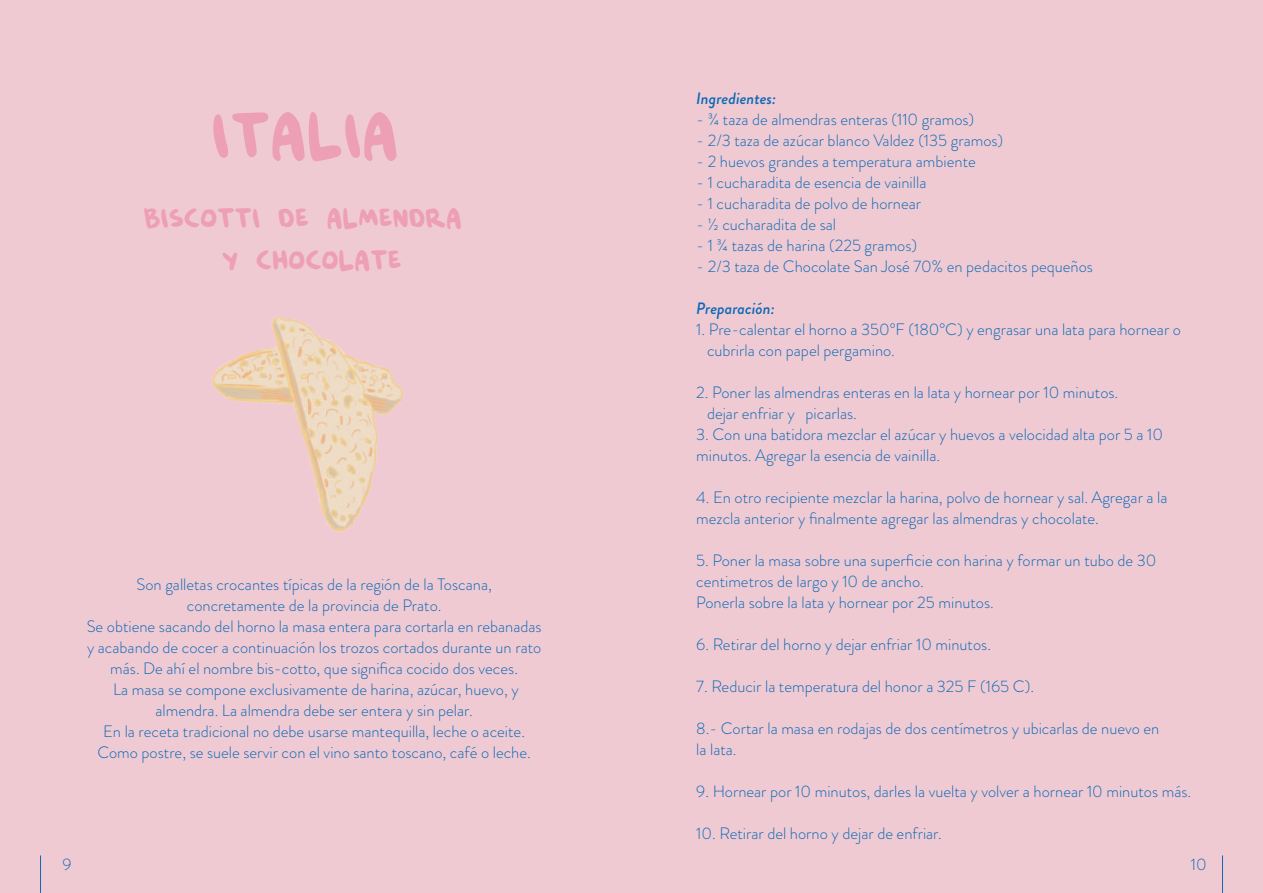
<style>
.page{position:relative;width:1263px;height:893px;background:#fff}
.page>*{position:absolute;margin:0;border:0;box-sizing:border-box;transform-origin:0 0}
.t1{font:82.95px "Malin Kundang Demo";color:#ed9fb6}
.t2{font:36px/42px "Malin Kundang Demo";color:#ed9fb6;text-align:center}
.t3{font:300 16.5px/21px "Brandon Grotesque";color:#0c6ab6}
.t4{font:italic 500 16.5px "Brandon Grotesque";color:#0c6ab6}
</style>
<div class="page">
<div style="left:0;top:0;width:1263px;height:892px;background:#f0cad3"></div>
<img style="left:212px;top:317px;width:191px;height:215px">
<h1 class="t1" style="left:213px;top:93px;width:189px">italia</h1>
<h2 class="t2" style="left:144px;top:196px;width:320px">biscotti de almendra y chocolate</h2>
<p class="t3" style="left:87px;top:574px;width:456px;text-align:center">Son galletas crocantes típicas de la región de la Toscana, concretamente de la provincia de Prato.<br>Se obtiene sacando del horno la masa entera para cortarla en rebanadas y acabando de cocer a continuación los trozos cortados durante un rato más. De ahí el nombre bis-cotto, que significa cocido dos veces.<br>La masa se compone exclusivamente de harina, azúcar, huevo, y almendra. La almendra debe ser entera y sin pelar.<br>En la receta tradicional no debe usarse mantequilla, leche o aceite.<br>Como postre, se suele servir con el vino santo toscano, café o leche.</p>
<p class="t4" style="left:696px;top:87px;width:81px">Ingredientes:</p>
<p class="t3" style="left:696px;top:109px;width:279px">- ¾ taza de almendras enteras (110 gramos)</p>
<p class="t3" style="left:696px;top:130px;width:308px">- 2/3 taza de azúcar blanco Valdez (135 gramos)</p>
<p class="t3" style="left:696px;top:151px;width:281px">- 2 huevos grandes a temperatura ambiente</p>
<p class="t3" style="left:696px;top:172px;width:232px">- 1 cucharadita de esencia de vainilla</p>
<p class="t3" style="left:696px;top:193px;width:226px">- 1 cucharadita de polvo de hornear</p>
<p class="t3" style="left:696px;top:214px;width:141px">- ½ cucharadita de sal</p>
<p class="t3" style="left:696px;top:235px;width:222px">- 1 ¾ tazas de harina (225 gramos)</p>
<p class="t3" style="left:696px;top:256px;width:398px">- 2/3 taza de Chocolate San José 70% en pedacitos pequeños</p>
<p class="t4" style="left:696px;top:297px;width:80px">Preparación:</p>
<p class="t3" style="left:707px;top:319px;width:476px;text-indent:-11px">1. Pre-calentar el horno a 350°F (180°C) y engrasar una lata para hornear o cubrirla con papel pergamino.</p>
<p class="t3" style="left:707px;top:382px;width:413px;text-indent:-11px">2. Poner las almendras enteras en la lata y hornear por 10 minutos. dejar enfriar y picarlas.</p>
<p class="t3" style="left:696px;top:424px;width:468px">3. Con una batidora mezclar el azúcar y huevos a velocidad alta por 5 a 10 minutos. Agregar la esencia de vainilla.</p>
<p class="t3" style="left:696px;top:487px;width:473px">4. En otro recipiente mezclar la harina, polvo de hornear y sal. Agregar a la mezcla anterior y finalmente agregar las almendras y chocolate.</p>
<p class="t3" style="left:696px;top:550px;width:462px">5. Poner la masa sobre una superficie con harina y formar un tubo de 30 centimetros de largo y 10 de ancho.<br>Ponerla sobre la lata y hornear por 25 minutos.</p>
<p class="t3" style="left:696px;top:634px;width:296px">6. Retirar del horno y dejar enfriar 10 minutos.</p>
<p class="t3" style="left:696px;top:676px;width:339px">7. Reducir la temperatura del honor a 325 F (165 C).</p>
<p class="t3" style="left:696px;top:718px;width:465px">8.- Cortar la masa en rodajas de dos centímetros y ubicarlas de nuevo en la lata.</p>
<p class="t3" style="left:696px;top:781px;width:496px">9. Hornear por 10 minutos, darles la vuelta y volver a hornear 10 minutos más.</p>
<p class="t3" style="left:696px;top:823px;width:247px">10. Retirar del horno y dejar de enfriar.</p>
<p class="t3" style="left:62px;top:854px;width:11px">9</p>
<p class="t3" style="left:1191px;top:854px;width:17px">10</p>
</div>
